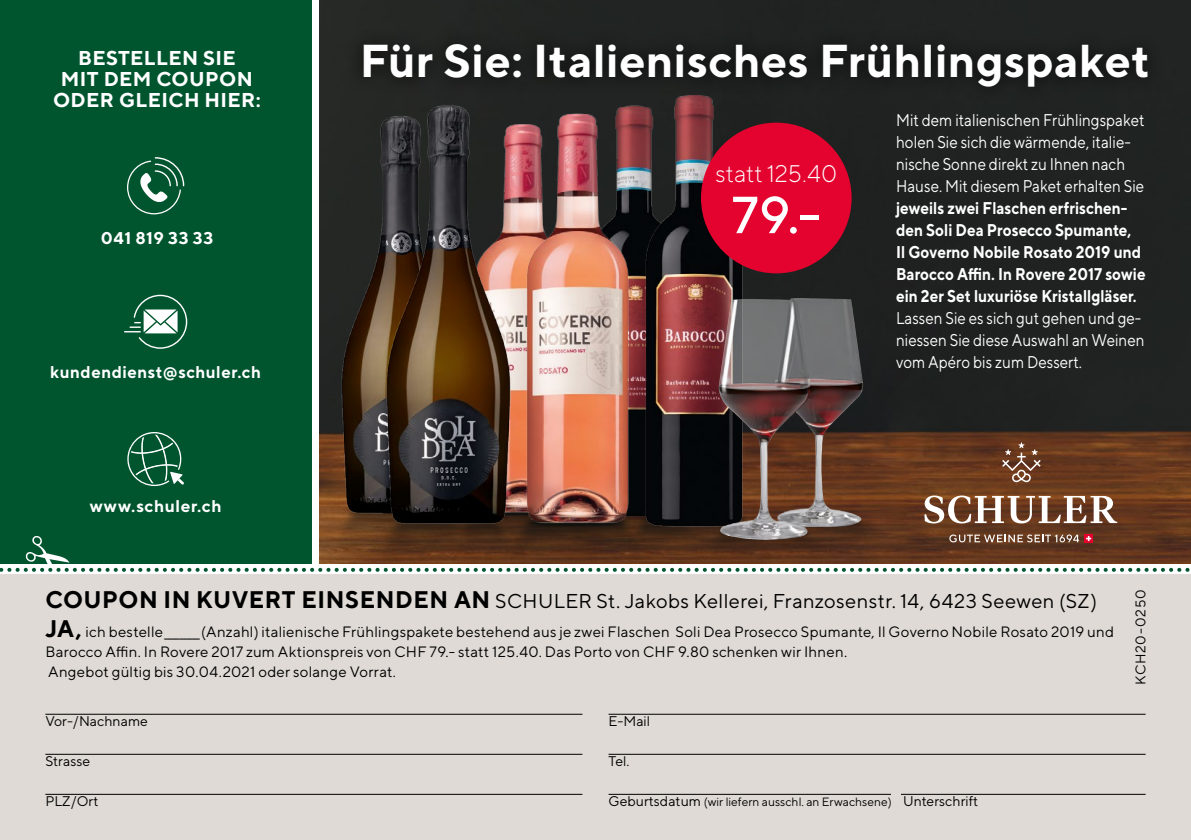
<style>
.page{position:relative;width:1191px;height:840px;background:#fff}
.page>*{position:absolute;margin:0;border:0;box-sizing:border-box;transform-origin:0 0}
.t1{font:500 52px "TT Norms";color:#fff}
.t2{font:700 46px "TT Norms";letter-spacing:.01em;color:#fff}
.t3{font:300 24px "TT Norms";letter-spacing:.005em;color:#fff}
.t4{font:20px "TT Norms";letter-spacing:.02em;color:#000}
.t5{font:700 20px/21.4px "TT Norms";letter-spacing:.02em;color:#fff;text-align:center}
.t6{font:17px/22px "TT Norms";color:#fff;scale:.89 1}
.t7{font:700 17px/22px "TT Norms";color:#fff;scale:.89 1}
.t8{font:700 17px "TT Norms";letter-spacing:.03em;color:#fff}
.t9{font:700 17px "TT Norms";letter-spacing:.04em;color:#fff}
.t10{font:15px/20px "TT Norms";letter-spacing:.015em;color:#000}
.t11{font:14px "TT Norms";color:#000}
.t12{font:14px "TT Norms";letter-spacing:.05em;color:#000}
.t13{font:12px "TT Norms";color:#000}
.s1{font-weight:700;font-size:24px}
.s2{font-size:14px}
</style>
<div class="page">
<img style="left:319px;top:0;width:872px;height:534px">
<div style="left:0;top:574px;width:1191px;height:265px;background:#dfdad5"></div>
<div style="left:0;top:0;width:312px;height:563px;background:#00552f"></div>
<svg style="left:124px;top:294px;width:63px;height:54px"></svg>
<svg style="left:127px;top:157px;width:57px;height:57px"></svg>
<svg style="left:127px;top:432px;width:57px;height:54px"></svg>
<img style="left:319px;top:492px;width:43px;height:42px">
<img style="left:328px;top:79px;width:45px;height:447px">
<img style="left:362px;top:501px;width:11px;height:33px">
<img style="left:373px;top:103px;width:140px;height:431px">
<img style="left:491px;top:505px;width:22px;height:29px">
<img style="left:513px;top:103px;width:118px;height:431px">
<img style="left:607px;top:501px;width:24px;height:33px">
<img style="left:631px;top:103px;width:125px;height:431px">
<img style="left:686px;top:523px;width:167px;height:49px">
<img style="left:865px;top:512px;width:41px;height:22px">
<img style="left:716px;top:297px;width:149px;height:237px">
<hr style="left:45px;top:713px;width:537px;height:1px;background:#000">
<hr style="left:45px;top:753px;width:537px;height:1px;background:#000">
<hr style="left:45px;top:793px;width:537px;height:1px;background:#000">
<hr style="left:608px;top:713px;width:537px;height:1px;background:#000">
<hr style="left:608px;top:753px;width:537px;height:1px;background:#000">
<hr style="left:608px;top:793px;width:537px;height:1px;background:#000">
<div style="left:347px;top:28px;width:816px;height:75px;background:#1e201f"></div>
<div style="left:891px;top:788px;width:9px;height:13px;background:#dfdad5"></div>
<div style="left:701px;top:123px;width:150px;height:150px;background:#e4032e;border-radius:50%"></div>
<svg style="left:0;top:534px;width:1191px;height:37px"></svg>
<svg style="left:924px;top:495px;width:193px;height:28px"></svg>
<svg style="left:1002px;top:442px;width:38px;height:40px;background:#825942"></svg>
<h3 class="t5" style="left:53px;top:46px;width:209px">BESTELLEN SIE<br>MIT DEM COUPON<br>ODER GLEICH HIER:</h3>
<p class="t9" style="left:101px;top:227px;width:114px">041 819 33 33</p>
<p class="t8" style="left:50px;top:361px;width:212px">kundendienst@schuler.ch</p>
<p class="t8" style="left:90px;top:495px;width:133px">www.schuler.ch</p>
<h2 class="t2" style="left:360px;top:32px;width:792px">Für Sie: Italienisches Frühlingspaket</h2>
<h3 class="t3" style="left:715px;top:159px;width:123px">statt 125.40</h3>
<h1 class="t1" style="left:731px;top:182px;width:91px">79.-</h1>
<p class="t6" style="left:896px;top:108px;width:281px">Mit dem italienischen Frühlingspaket holen Sie sich die wärmende, italie&shy;nische Sonne direkt zu Ihnen nach Hause. Mit diesem Paket erhalten Sie</p>
<p class="t7" style="left:896px;top:196px;width:282px">jeweils zwei Flaschen erfrischen&shy;den Soli Dea Prosecco Spumante,<br>Il Governo Nobile Rosato 2019 und Barocco Affin. In Rovere 2017 sowie ein 2er Set luxuriöse Kristallgläser.</p>
<p class="t6" style="left:896px;top:306px;width:281px">Lassen Sie es sich gut gehen und ge&shy;niessen Sie diese Auswahl an Weinen vom Apéro bis zum Dessert.</p>
<h3 class="t4" style="left:45px;top:588px;width:1053px"><span class="s1">COUPON IN KUVERT EINSENDEN AN</span> SCHULER St. Jakobs Kellerei, Franzosenstr. 14, 6423 Seewen (SZ)</h3>
<p class="t10" style="left:45px;top:621px;width:1070px"><span class="s1">JA,</span> ich bestelle _______ (Anzahl) italienische Frühlingspakete bestehend aus je zwei Flaschen Soli Dea Prosecco Spumante, Il Governo Nobile Rosato 2019 und<br>Barocco Affin. In Rovere 2017 zum Aktionspreis von CHF 79.- statt 125.40. Das Porto von CHF 9.80 schenken wir Ihnen.<br>Angebot gültig bis 30.04.2021 oder solange Vorrat.</p>
<p class="t11" style="left:45px;top:712px;width:104px">Vor-/Nachname</p>
<p class="t11" style="left:45px;top:752px;width:46px">Strasse</p>
<p class="t11" style="left:45px;top:792px;width:55px">PLZ/Ort</p>
<p class="t11" style="left:608px;top:712px;width:43px">E-Mail</p>
<p class="t11" style="left:608px;top:752px;width:22px">Tel.</p>
<p class="t13" style="left:608px;top:793px;width:371px"><span class="s2">Geburtsdatum</span> (wir liefern ausschl. an Erwachsene) <span class="s2">Unterschrift</span></p>
<p class="t12" style="left:1132px;top:684px;width:97px;rotate:-90deg">KCH20-0250</p>
</div>
